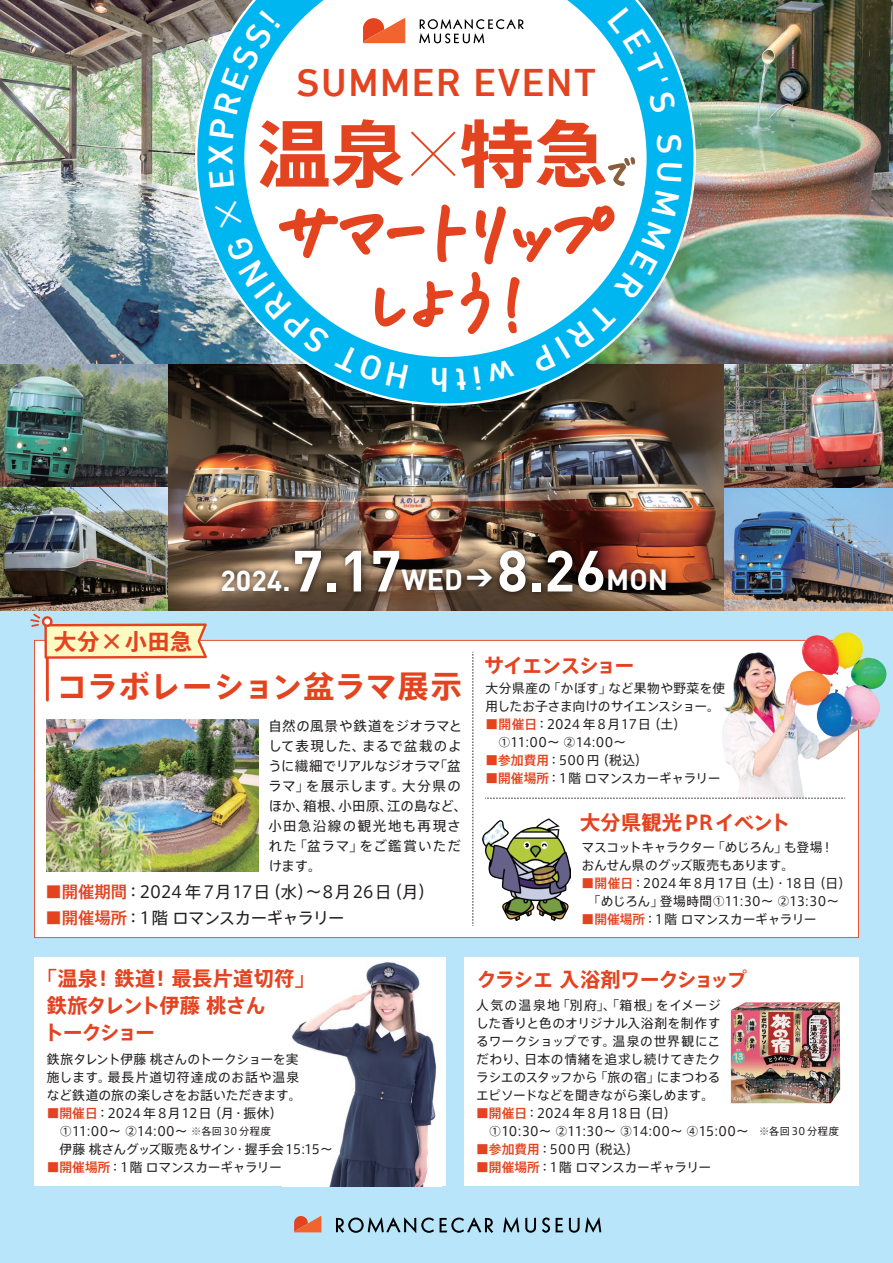
<style>
.page{position:relative;width:893px;height:1263px;background:#fff}
.page>*{position:absolute;margin:0;border:0;box-sizing:border-box;transform-origin:0 0}
.t1{font:700 73.5px "Axis Std";color:#e44320}
.t2{font:68.1px "hanatotyoutyo";letter-spacing:-.02em;color:#e44320}
.t3{font:66.75px "hanatotyoutyo";color:#e44320}
.t4{font:41.7px "hanatotyoutyo";color:#8a5d3b}
.t5{font:500 39.45px "DIN Next LT Pro";letter-spacing:.04em;color:#e44320}
.t6{font:700 31.05px "Axis Std";letter-spacing:.02em;color:#e44320}
.t7{font:700 28.5px "DIN Pro";color:#fff}
.t8{font:700 22.5px "Axis Std";color:#e44320}
.t9{font:700 20.1px/27px "Axis Std";letter-spacing:-.04em;color:#e44320}
.t10{font:700 20.1px "Axis Std";letter-spacing:-.065em;color:#e44320}
.t11{font:700 20.1px "Axis Std";letter-spacing:.02em;color:#e44320}
.t12{font:700 20.1px "Axis Std";letter-spacing:-.06em;color:#e44320}
.t13{font:16.35px "Axis Std";letter-spacing:.055em;color:#231f20}
.t14{font:16.35px "Axis Std";letter-spacing:-.025em;color:#231f20}
.t15{font:13.5px/20px "Axis Std";letter-spacing:.045em;color:#231f20}
.t16{font:12.75px/18px "Axis Std";letter-spacing:-.01em;color:#231f20}
.t17{font:12.75px/18px "Axis Std";letter-spacing:.01em;color:#231f20}
.s1{font-size:57px}
.s2{font-family:"MS P Gothic";font-weight:400}
.s3{font-weight:500;color:#e44320}
.s4{font-family:"Yu Go";font-weight:500}
.s5{font-size:10.2px}
</style>
<div class="page">
<div style="left:0;top:607px;width:893px;height:656px;background:#b9e5fa"></div>
<svg style="left:542px;top:1217px;width:8px;height:16px"></svg>
<svg style="left:525px;top:1218px;width:11px;height:15px"></svg>
<svg style="left:556px;top:1218px;width:7px;height:14px"></svg>
<svg style="left:503px;top:1217px;width:16px;height:15px"></svg>
<svg style="left:569px;top:1217px;width:32px;height:16px"></svg>
<svg style="left:440px;top:1217px;width:53px;height:16px"></svg>
<svg style="left:336px;top:1217px;width:98px;height:16px"></svg>
<svg style="left:294px;top:1216px;width:27px;height:16px"></svg>
<img style="left:696px;top:0;width:197px;height:364px">
<img style="left:0;top:0;width:195px;height:364px">
<div style="left:34px;top:640px;width:825px;height:298px;background:#fff"></div>
<svg style="left:473px;top:652px;width:1px;height:274px"></svg>
<img style="left:46px;top:720px;width:213px;height:152px">
<svg style="left:30px;top:613px;width:179px;height:87px;background:#f2eada"></svg>
<div style="left:34px;top:958px;width:412px;height:228px;background:#fff"></div>
<div style="left:464px;top:958px;width:395px;height:228px;background:#fff"></div>
<img style="left:292px;top:962px;width:145px;height:224px">
<img style="left:731px;top:1002px;width:109px;height:101px">
<img style="left:482px;top:819px;width:88px;height:102px">
<img style="left:0;top:364px;width:893px;height:247px">
<img style="left:209px;top:528px;width:470px;height:83px">
<img style="left:195px;top:0;width:501px;height:406px">
<img style="left:713px;top:632px;width:174px;height:166px">
<svg style="left:485px;top:798px;width:360px;height:1px"></svg>
<svg style="left:209px;top:7px;width:473px;height:385px"></svg>
<h3 class="t5" style="left:296px;top:60px;width:301px">SUMMER EVENT</h3>
<h1 class="t1" style="left:257px;top:98px;width:353px">温泉 特急</h1>
<h3 class="t4" style="left:603px;top:145px;width:33px">で</h3>
<h2 class="t2" style="left:278px;top:188px;width:337px">サマートリップ</h2>
<h3 class="t3" style="left:366px;top:262px;width:169px">しよう！</h3>
<h3 class="t8" style="left:54px;top:624px;width:140px">大分×小田急</h3>
<h3 class="t7" style="left:220px;top:561px;width:449px">2024.<span class="s1">7.17</span>WED<span class="s2">➔</span><span class="s1">8.26</span>MON</h3>
<h3 class="t6" style="left:57px;top:663px;width:406px">コラボレーション盆ラマ展示</h3>
<p class="t15" style="left:268px;top:715px;width:201px">自然の風景や鉄道をジオラマとして表現した、まるで盆栽のように繊細でリアルなジオラマ「盆ラマ」を展示します。大分県のほか、箱根、小田原、江の島など、小田急沿線の観光地も再現された「盆ラマ」をご鑑賞いただけます。</p>
<p class="t13" style="left:45px;top:880px;width:391px"><span class="s3">■開催期間</span><span class="s4">：</span>2024 年7月17日（水）～8月26日（月）</p>
<p class="t14" style="left:45px;top:906px;width:301px"><span class="s3">■開催場所</span><span class="s4">：</span>1階 ロマンスカーギャラリー</p>
<h3 class="t12" style="left:484px;top:650px;width:152px">サイエンスショー</h3>
<p class="t16" style="left:485px;top:679px;width:241px">大分県産の「かぼす」など果物や野菜を使用したお子さま向けのサイエンスショー。</p>
<p class="t16" style="left:485px;top:715px;width:202px"><span class="s3">■開催日</span><span class="s4">：</span>2024 年 8月17日（土）　①11:00～ ②14:00～</p>
<p class="t16" style="left:485px;top:751px;width:164px"><span class="s3">■参加費用</span><span class="s4">：</span>500 円（税込）</p>
<p class="t16" style="left:485px;top:769px;width:237px"><span class="s3">■開催場所</span><span class="s4">：</span>1階 ロマンスカーギャラリー</p>
<h3 class="t11" style="left:580px;top:807px;width:212px">大分県観光 PRイベント</h3>
<p class="t16" style="left:582px;top:837px;width:253px">マスコットキャラクター「めじろん」も登場！おんせん県のグッズ販売もあります。</p>
<p class="t16" style="left:582px;top:873px;width:271px"><span class="s3">■開催日</span><span class="s4">：</span>2024 年 8月17日（土）・18日（日）　「めじろん」登場時間①11:30～ ②13:30～</p>
<p class="t16" style="left:582px;top:909px;width:237px"><span class="s3">■開催場所</span><span class="s4">：</span>1階 ロマンスカーギャラリー</p>
<h3 class="t9" style="left:44px;top:964px;width:272px;text-indent:-7px">「温泉！ 鉄道！ 最長片道切符」鉄旅タレント伊藤 桃さん<br>トークショー</h3>
<p class="t17" style="left:47px;top:1049px;width:256px">鉄旅タレント伊藤 桃さんのトークショーを実施します。最長片道切符達成のお話や温泉など鉄道の旅の楽しさをお話いただきます。</p>
<p class="t16" style="left:47px;top:1103px;width:287px"><span class="s3">■開催日</span><span class="s4">：</span>2024 年 8月12日（月・振休）　①11:00～ ②14:00～ <span class="s5">※各回30 分程度<br></span>　伊藤 桃さんグッズ販売＆サイン・握手会15:15～</p>
<p class="t16" style="left:47px;top:1157px;width:237px"><span class="s3">■開催場所</span><span class="s4">：</span>1階 ロマンスカーギャラリー</p>
<h3 class="t10" style="left:477px;top:964px;width:292px">クラシエ 入浴剤ワークショップ　</h3>
<p class="t16" style="left:476px;top:995px;width:246px;text-align:justify">人気の温泉地「別府」、「箱根」をイメージした香りと色のオリジナル入浴剤を制作するワークショップです。温泉の世界観にこだわり、日本の情緒を追求し続けてきたクラシエのスタッフから「旅の宿」にまつわるエピソードなどを聞きながら楽しめます。</p>
<p class="t16" style="left:476px;top:1103px;width:364px"><span class="s3">■開催日</span><span class="s4">：</span>2024 年 8月18日（日）<br>　①10:30～ ②11:30～ ③14:00～ ④15:00～<span class="s5">　※各回30 分程度</span></p>
<p class="t16" style="left:476px;top:1139px;width:164px"><span class="s3">■参加費用</span><span class="s4">：</span>500 円（税込）</p>
<p class="t16" style="left:476px;top:1157px;width:237px"><span class="s3">■開催場所</span><span class="s4">：</span>1階 ロマンスカーギャラリー</p>
</div>
